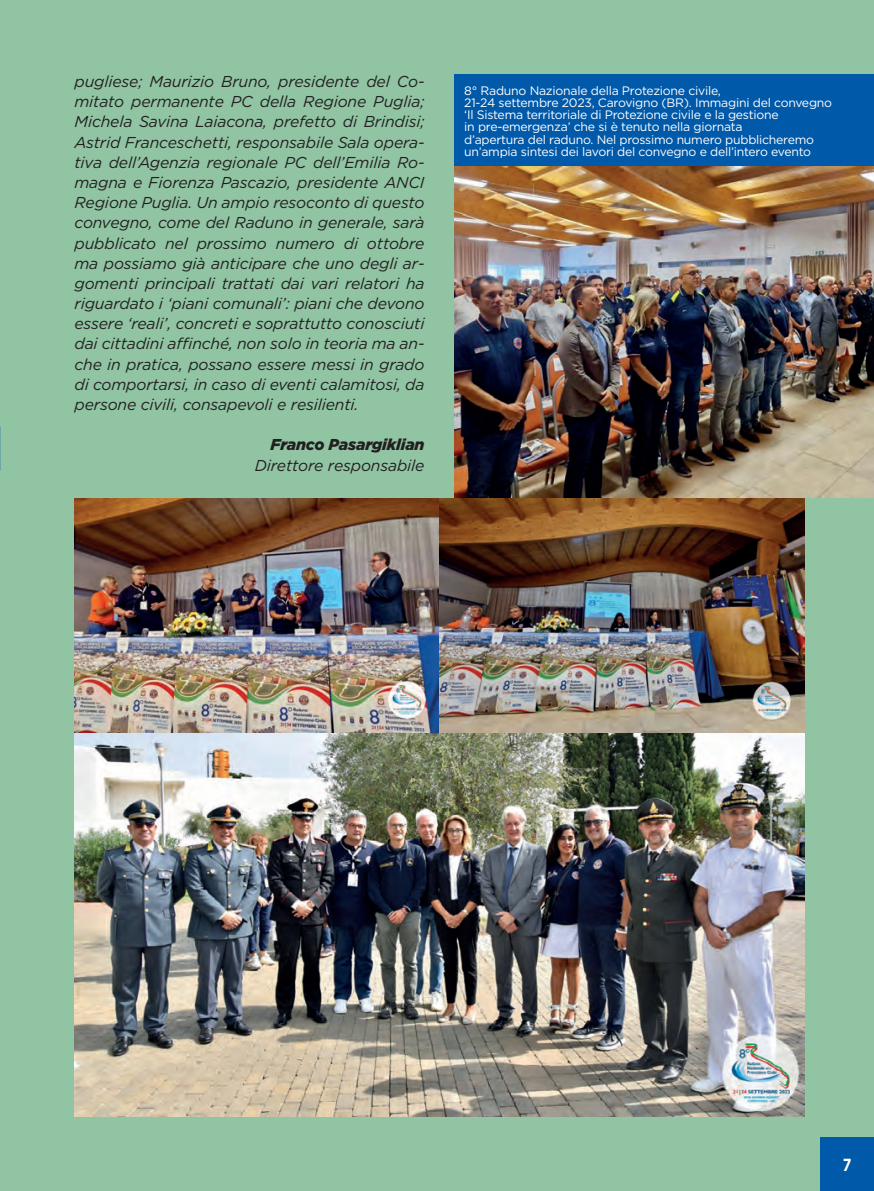
<style>
.page{position:relative;width:874px;height:1191px;background:#fff}
.page>*{position:absolute;margin:0;border:0;box-sizing:border-box;transform-origin:0 0}
.t1{font:700 17.5px "Gotham";color:#fff;scale:.8 1}
.t2{font:italic 15.75px/20.1px "Gotham";letter-spacing:-.01em;color:#231f20;text-align:justify}
.t3{font:italic 900 15.75px "Gotham";letter-spacing:-.01em;color:#231f20}
.t4{font:12.25px/12.2px "Gotham";letter-spacing:-.02em;color:#fff}
</style>
<div class="page">
<div style="left:0;top:0;width:873px;height:1191px;background:#90c4a3"></div>
<div style="left:819px;top:1137px;width:54px;height:54px;background:#0159a9"></div>
<img style="left:74px;top:733px;width:730px;height:383px">
<img style="left:454px;top:166px;width:419px;height:332px">
<img style="left:74px;top:498px;width:730px;height:235px">
<div style="left:454px;top:74px;width:419px;height:92px;background:#0159a9"></div>
<p class="t2" style="left:74px;top:71px;width:351px">pugliese; Maurizio Bruno, presidente del Co&shy;mitato permanente PC della Regione Puglia; Michela Savina Laiacona, prefetto di Brindisi; Astrid Franceschetti, responsabile Sala opera&shy;tiva dell’Agenzia regionale PC dell’Emilia Ro&shy;magna e Fiorenza Pascazio, presidente ANCI Regione Puglia. Un ampio resoconto di questo convegno, come del Raduno in generale, sarà pubblicato nel prossimo numero di ottobre ma possiamo già anticipare che uno degli ar&shy;gomenti principali trattati dai vari relatori ha riguardato i ‘piani comunali’: piani che devono essere ‘reali’, concreti e soprattutto conosciuti dai cittadini affinché, non solo in teoria ma an&shy;che in pratica, possano essere messi in grado di comportarsi, in caso di eventi calamitosi, da persone civili, consapevoli e resilienti.</p>
<p class="t3" style="left:270px;top:434px;width:156px">Franco Pasargiklian</p>
<p class="t2" style="left:255px;top:454px;width:171px">Direttore responsabile</p>
<p class="t4" style="left:464px;top:84px;width:369px">8° Raduno Nazionale della Protezione civile,<br>21-24 settembre 2023, Carovigno (BR). Immagini del convegno ‘Il Sistema territoriale di Protezione civile e la gestione<br>in pre-emergenza’ che si è tenuto nella giornata<br>d’apertura del raduno. Nel prossimo numero pubblicheremo un’ampia sintesi dei lavori del convegno e dell’intero evento</p>
<p class="t1" style="left:842px;top:1153px;width:12px">7</p>
</div>
